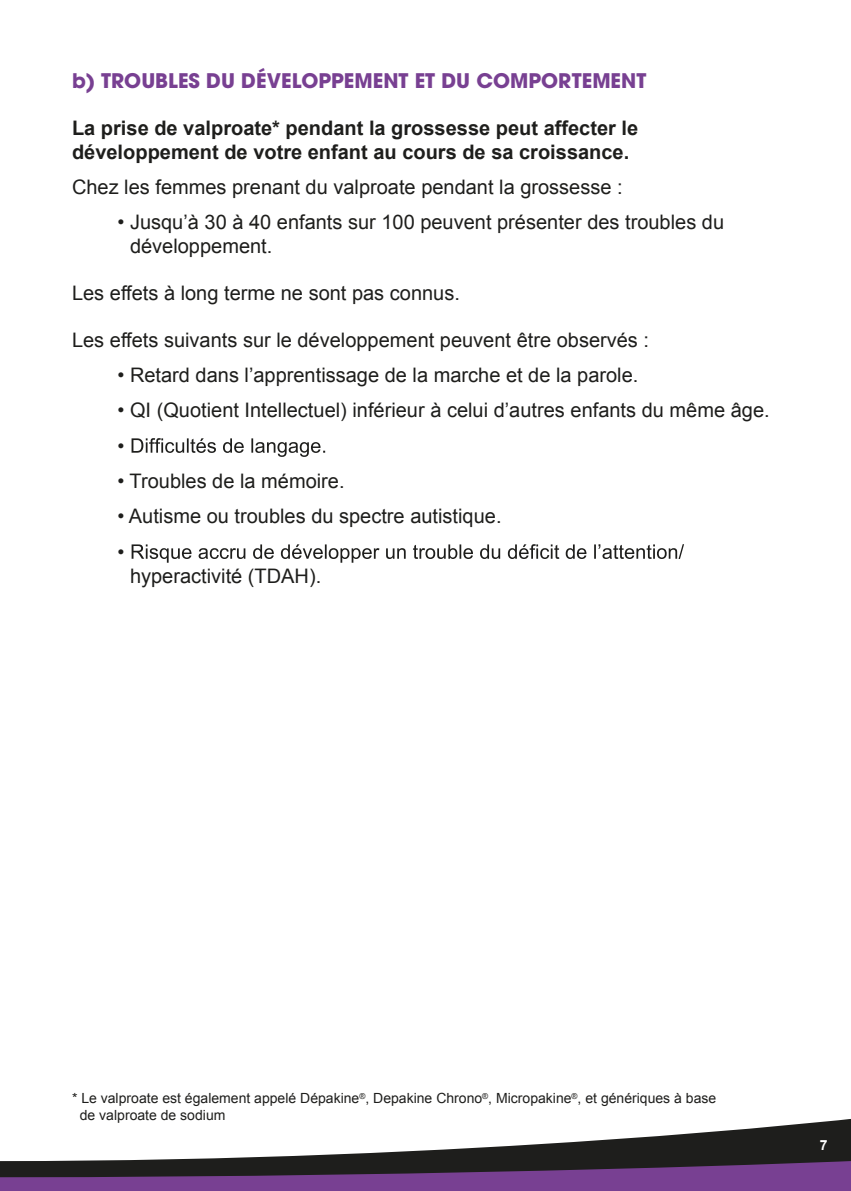
<style>
.page{position:relative;width:851px;height:1191px;background:#fff}
.page>*{position:absolute;margin:0;border:0;box-sizing:border-box;transform-origin:0 0}
.t1{font:20px/35.4px "Arial";color:#1e1e1c}
.t2{font:700 20px/24px "Arial";color:#1e1e1c}
.t3{font:700 20px "ITC Avant Garde Pro";color:#784092}
.t4{font:14px/16.8px "Arial";color:#1e1e1c}
.t5{font:700 14px "Arial";color:#fff}
</style>
<div class="page">
<div style="left:0;top:1177px;width:850px;height:14px;background:#784092"></div>
<svg style="left:0;top:1119px;width:850px;height:58px"></svg>
<svg style="left:131px;top:438px;width:194px;height:19px"></svg>
<svg style="left:132px;top:544px;width:552px;height:19px"></svg>
<p class="t3" style="left:72px;top:67px;width:575px">b) TROUBLES DU DÉVELOPPEMENT ET DU COMPORTEMENT</p>
<p class="t2" style="left:72px;top:116px;width:567px">La prise de valproate* pendant la grossesse peut affecter le développement de votre enfant au cours de sa croissance.</p>
<p class="t1" style="left:72px;top:169px;width:552px">Chez les femmes prenant du valproate pendant la grossesse :</p>
<p class="t1" style="left:130px;top:210px;width:595px;line-height:24px;text-indent:-13px">• Jusqu’à 30 à 40 enfants sur 100 peuvent présenter des troubles du développement.</p>
<p class="t1" style="left:72px;top:275px;width:389px">Les effets à long terme ne sont pas connus.</p>
<p class="t1" style="left:72px;top:322px;width:578px">Les effets suivants sur le développement peuvent être observés :</p>
<p class="t1" style="left:117px;top:357px;width:522px">• Retard dans l’apprentissage de la marche et de la parole.</p>
<p class="t1" style="left:117px;top:393px;width:653px">• QI (Quotient Intellectuel) inférieur à celui d’autres enfants du même âge. •</p>
<p class="t1" style="left:117px;top:463px;width:229px">• Troubles de la mémoire.</p>
<p class="t1" style="left:117px;top:499px;width:385px">• Autisme ou troubles du spectre autistique. •</p>
<p class="t1" style="left:130px;top:558px;width:193px">hyperactivité (TDAH).</p>
<p class="t4" style="left:80px;top:1090px;width:637px;text-indent:-8px">* Le valproate est également appelé Dépakine<sup>®</sup>, Depakine Chrono<sup>®</sup>, Micropakine<sup>®</sup>, et génériques à base de valproate de sodium</p>
<p class="t5" style="left:819px;top:1136px;width:9px">7</p>
</div>
